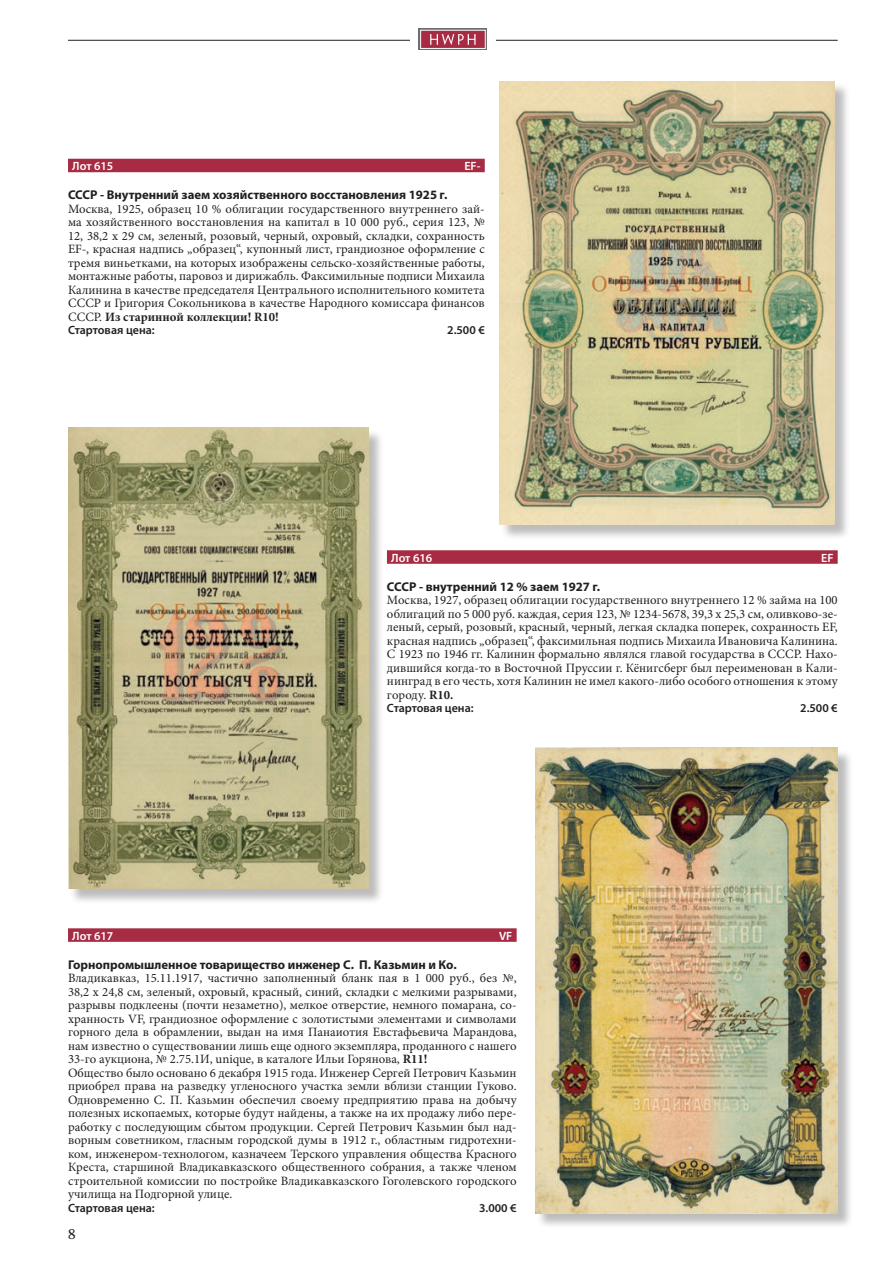
<style>
.page{position:relative;width:893px;height:1263px;background:#fff}
.page>*{position:absolute;margin:0;border:0;box-sizing:border-box;transform-origin:0 0}
.t1{font:15px "Scala Pro";color:#231f20}
.t2{font:12.75px/13.5px "Minion Pro";color:#231f20;text-align:justify}
.t3{font:700 12.75px "Myriad Pro";color:#231f20}
.t4{font:600 12px "Myriad Pro";color:#231f20}
.t5{font:600 12px "Myriad Pro";color:#fff}
.s1{font-weight:700}
</style>
<div class="page">
<hr style="left:68px;top:40px;width:770px;height:1px;background:#231f20">
<div style="left:410px;top:26px;width:85px;height:27px;background:#fff"></div>
<svg style="left:419px;top:29px;width:68px;height:21px"></svg>
<div style="left:420px;top:30px;width:66px;height:19px;background:#a62b43;border:1px solid #fff"></div>
<svg style="left:430px;top:34px;width:46px;height:11px"></svg>
<div style="left:68px;top:159px;width:417px;height:13px;background:#a62b43"></div>
<div style="left:387px;top:550px;width:451px;height:14px;background:#a62b43"></div>
<div style="left:68px;top:928px;width:449px;height:14px;background:#a62b43"></div>
<div style="left:501px;top:83px;width:350px;height:457px;background:#231f20;opacity:.3"></div>
<img style="left:500px;top:82px;width:335px;height:442px">
<div style="left:70px;top:429px;width:314px;height:475px;background:#231f20;opacity:.3"></div>
<img style="left:68px;top:428px;width:301px;height:461px">
<div style="left:537px;top:749px;width:316px;height:480px;background:#231f20;opacity:.3"></div>
<img style="left:535px;top:747px;width:303px;height:466px">
<p class="t5" style="left:72px;top:158px;width:43px">Лот 615</p>
<p class="t5" style="left:464px;top:158px;width:18px">EF-</p>
<p class="t3" style="left:68px;top:187px;width:381px">СССР - Внутренний заем хозяйственного восстановления 1925 г.</p>
<p class="t2" style="left:68px;top:202px;width:418px">Москва, 1925, образец 10 % облигации государственного внутреннего зай&shy;ма хозяйственного восстановления на капитал в 10 000 руб., серия 123, № 12, 38,2 x 29 см, зеленый, розовый, черный, охровый, складки, сохранность EF-, красная надпись „образец“, купонный лист, грандиозное оформление с тремя виньетками, на которых изображены сельско-хозяйственные работы, монтажные работы, паровоз и дирижабль. Факсимильные подписи Михаила Калинина в качестве председателя Центрального исполнительного комитета СССР и Григория Сокольникова в качестве Народного комиссара финансов СССР. <span class="s1">Из старинной коллекции! R10!</span></p>
<p class="t4" style="left:68px;top:323px;width:88px">Стартовая цена:</p>
<p class="t4" style="left:447px;top:323px;width:39px">2.500 €</p>
<p class="t5" style="left:391px;top:550px;width:43px">Лот 616</p>
<p class="t5" style="left:821px;top:550px;width:14px">EF</p>
<p class="t3" style="left:387px;top:578px;width:215px">СССР - внутренний 12 % заем 1927 г.</p>
<p class="t2" style="left:387px;top:593px;width:452px">Москва, 1927, образец облигации государственного внутреннего 12 % займа на 100 облигаций по 5 000 руб. каждая, серия 123, № 1234-5678, 39,3 x 25,3 см, оливково-зе&shy;леный, серый, розовый, красный, черный, легкая складка поперек, сохранность EF, красная надпись „образец“, факсимильная подпись Михаила Ивановича Калинина.<br>С 1923 по 1946 гг. Калинин формально являлся главой государства в СССР. Нахо&shy;дившийся когда-то в Восточной Пруссии г. Кёнигсберг был переименован в Кали&shy;нинград в его честь, хотя Калинин не имел какого-либо особого отношения к этому городу. <span class="s1">R10.</span></p>
<p class="t4" style="left:387px;top:701px;width:88px">Стартовая цена:</p>
<p class="t4" style="left:800px;top:701px;width:39px">2.500 €</p>
<p class="t5" style="left:72px;top:928px;width:43px">Лот 617</p>
<p class="t5" style="left:499px;top:928px;width:15px">VF</p>
<p class="t3" style="left:68px;top:956px;width:390px">Горнопромышленное товарищество инженер С. П. Казьмин и Ко.</p>
<p class="t2" style="left:68px;top:971px;width:450px;text-align:left">Владикавказ, 15.11.1917, частично заполненный бланк пая в 1 000 руб., без №, 38,2 x 24,8 см, зеленый, охровый, красный, синий, складки с мелкими разрывами, разрывы подклеены (почти незаметно), мелкое отверстие, немного помарана, со&shy;хранность VF, грандиозное оформление с золотистыми элементами и символами горного дела в обрамлении, выдан на имя Панаиотия Евстафьевича Марандова, нам известно о существовании лишь еще одного экземпляра, проданного с нашего 33-го аукциона, № 2.75.1И, unique, в каталоге Ильи Горянова, <span class="s1">R11!<br></span>Общество было основано 6 декабря 1915 года. Инженер Сергей Петрович Казьмин приобрел права на разведку угленосного участка земли вблизи станции Гуково.<br>Одновременно С. П. Казьмин обеспечил своему предприятию права на добычу полезных ископаемых, которые будут найдены, а также на их продажу либо пере&shy;работку с последующим сбытом продукции. Сергей Петрович Казьмин был над&shy;ворным советником, гласным городской думы в 1912 г., областным гидротехни&shy;ком, инженером-технологом, казначеем Терского управления общества Красного Креста, старшиной Владикавказского общественного собрания, а также членом строительной комиссии по постройке Владикавказского Гоголевского городского училища на Подгорной улице.</p>
<p class="t4" style="left:68px;top:1200px;width:88px">Стартовая цена:</p>
<p class="t4" style="left:479px;top:1200px;width:39px">3.000 €</p>
<p class="t1" style="left:68px;top:1225px;width:9px">8</p>
</div>
